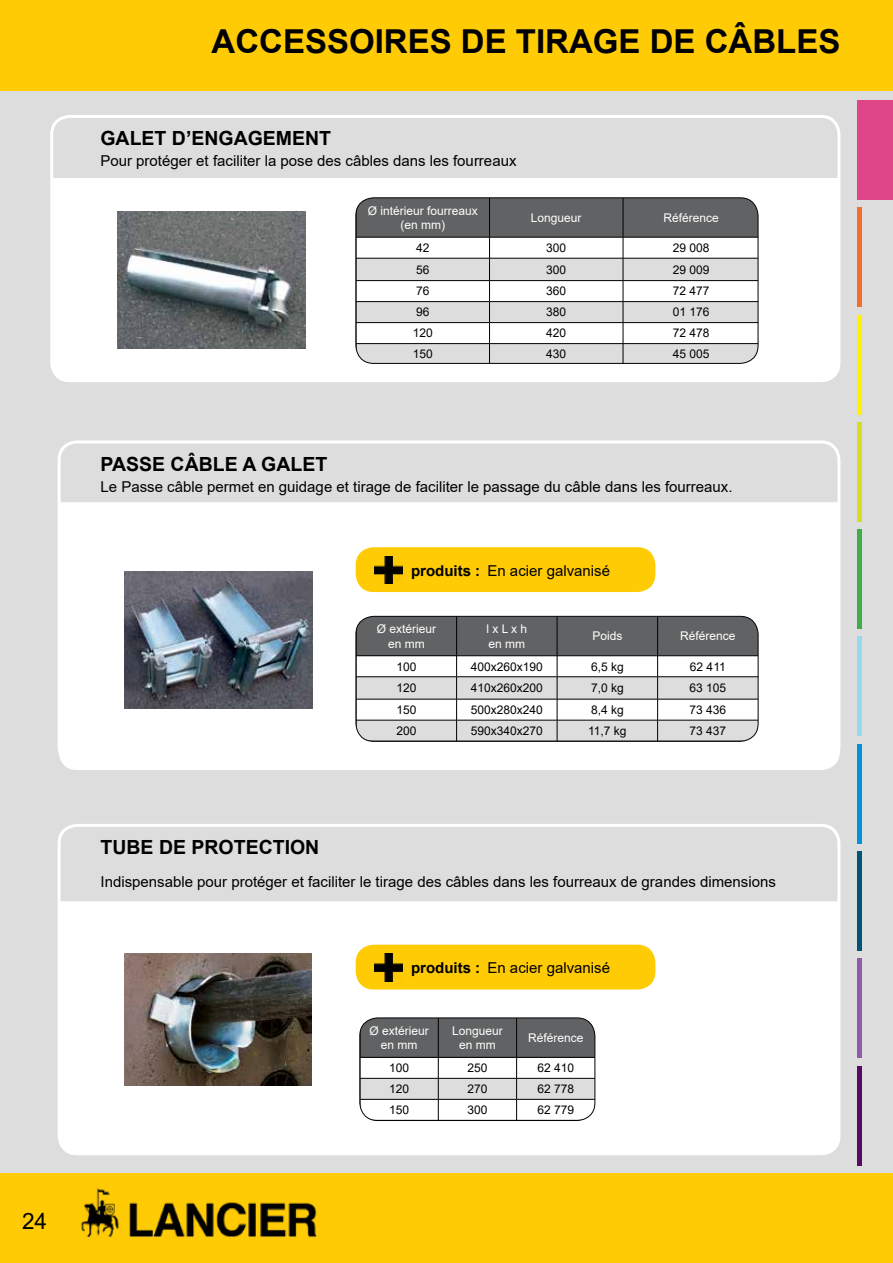
<style>
.page{position:relative;width:893px;height:1263px;background:#fff}
.page>*{position:absolute;margin:0;border:0;box-sizing:border-box;transform-origin:0 0}
.t1{font:700 33px "Arial";color:#000}
.t2{font:22.5px "Arial";color:#000}
.t3{font:700 19.5px "Arial";color:#000}
.t4{font:15px "Arial";color:#000}
.t5{font:700 15px "Arial";color:#000}
.t6{font:12px "Arial";color:#000}
.t7{font:12px/14.4px "Arial";color:#fff;text-align:center}
</style>
<div class="page">
<div style="left:0;top:0;width:893px;height:1190px;background:#ddd"></div>
<div style="left:0;top:1172px;width:893px;height:91px;background:#ffcb05"></div>
<img style="left:81px;top:1188px;width:236px;height:50px">
<div style="left:0;top:0;width:893px;height:90px;background:#ffcb05"></div>
<div style="left:54px;top:178px;width:786px;height:204px;background:#fff"></div>
<div style="left:50px;top:115px;width:790px;height:267px;border:3px solid #fff;border-radius:18px"></div>
<svg style="left:356px;top:198px;width:402px;height:165px"></svg>
<div style="left:356px;top:198px;width:402px;height:166px;border:1px solid #000;border-radius:18px"></div>
<img style="left:118px;top:212px;width:187px;height:136px">
<div style="left:59px;top:502px;width:781px;height:268px;background:#fff"></div>
<div style="left:58px;top:440px;width:782px;height:326px;border:3px solid #fff;border-radius:18px"></div>
<svg style="left:356px;top:616px;width:402px;height:125px"></svg>
<hr style="left:356px;top:741px;width:101px;height:1px;background:#000">
<hr style="left:457px;top:741px;width:100px;height:1px;background:#000">
<hr style="left:557px;top:741px;width:101px;height:1px;background:#000">
<hr style="left:658px;top:741px;width:100px;height:1px;background:#000">
<div style="left:356px;top:616px;width:402px;height:125px;border:1px solid #000;border-radius:18px"></div>
<img style="left:124px;top:572px;width:188px;height:136px">
<div style="left:59px;top:901px;width:781px;height:254px;background:#fff"></div>
<div style="left:58px;top:824px;width:782px;height:331px;border:3px solid #fff;border-radius:18px"></div>
<div style="left:360px;top:1018px;width:78px;height:39px;background:#616263"></div>
<div style="left:438px;top:1018px;width:79px;height:39px;background:#616263"></div>
<div style="left:517px;top:1018px;width:78px;height:39px;background:#616263"></div>
<hr style="left:360px;top:1018px;width:1px;height:39px;background:#000">
<hr style="left:438px;top:1018px;width:1px;height:39px;background:#000">
<hr style="left:516px;top:1018px;width:1px;height:39px;background:#000">
<svg style="left:360px;top:1057px;width:235px;height:63px"></svg>
<hr style="left:360px;top:1120px;width:78px;height:1px;background:#000">
<hr style="left:517px;top:1120px;width:78px;height:1px;background:#000">
<div style="left:360px;top:1018px;width:235px;height:103px;border:1px solid #000;border-radius:18px"></div>
<img style="left:124px;top:953px;width:187px;height:132px">
<hr style="left:858px;top:529px;width:4px;height:100px;background:#41ad49">
<hr style="left:858px;top:315px;width:4px;height:100px;background:#fff200">
<hr style="left:858px;top:744px;width:4px;height:100px;background:#0093d8">
<hr style="left:858px;top:958px;width:4px;height:100px;background:#8d5da7">
<hr style="left:858px;top:207px;width:4px;height:100px;background:#f36e2b">
<hr style="left:858px;top:637px;width:4px;height:99px;background:#96d9ec">
<hr style="left:858px;top:422px;width:4px;height:100px;background:#d4de25">
<hr style="left:858px;top:851px;width:4px;height:100px;background:#005476">
<hr style="left:858px;top:1066px;width:4px;height:99px;background:#570c63">
<div style="left:356px;top:547px;width:299px;height:45px;background:#ffcb05;border-radius:18px"></div>
<div style="left:356px;top:945px;width:299px;height:44px;background:#ffcb05;border-radius:18px"></div>
<img style="left:375px;top:556px;width:27px;height:28px">
<img style="left:375px;top:954px;width:27px;height:27px">
<div style="left:858px;top:100px;width:35px;height:100px;background:#df4687"></div>
<h2 class="t2" style="left:22px;top:1205px;width:27px">24</h2>
<h1 class="t1" style="left:211px;top:18px;width:630px">ACCESSOIRES DE TIRAGE DE CÂBLES</h1>
<h3 class="t3" style="left:100px;top:124px;width:232px">GALET D’ENGAGEMENT</h3>
<p class="t4" style="left:100px;top:150px;width:418px">Pour protéger et faciliter la pose des câbles dans les fourreaux</p>
<p class="t7" style="left:368px;top:203px;width:112px">Ø intérieur fourreaux (en mm)</p>
<p class="t7" style="left:531px;top:210px;width:52px">Longueur</p>
<p class="t7" style="left:664px;top:210px;width:57px">Référence</p>
<p class="t6" style="left:416px;top:240px;width:15px">42</p>
<p class="t6" style="left:546px;top:240px;width:22px">300</p>
<p class="t6" style="left:673px;top:240px;width:38px">29 008</p>
<p class="t6" style="left:416px;top:261px;width:15px">56</p>
<p class="t6" style="left:546px;top:261px;width:22px">300</p>
<p class="t6" style="left:673px;top:261px;width:38px">29 009</p>
<p class="t6" style="left:416px;top:283px;width:15px">76</p>
<p class="t6" style="left:546px;top:283px;width:22px">360</p>
<p class="t6" style="left:673px;top:283px;width:38px">72 477</p>
<p class="t6" style="left:416px;top:304px;width:15px">96</p>
<p class="t6" style="left:546px;top:304px;width:22px">380</p>
<p class="t6" style="left:673px;top:304px;width:38px">01 176</p>
<p class="t6" style="left:413px;top:325px;width:22px">120</p>
<p class="t6" style="left:546px;top:325px;width:22px">420</p>
<p class="t6" style="left:673px;top:325px;width:38px">72 478</p>
<p class="t6" style="left:413px;top:346px;width:22px">150</p>
<p class="t6" style="left:546px;top:346px;width:22px">430</p>
<p class="t6" style="left:673px;top:346px;width:38px">45 005</p>
<h3 class="t3" style="left:100px;top:450px;width:228px">PASSE CÂBLE A GALET</h3>
<p class="t4" style="left:100px;top:476px;width:634px">Le Passe câble permet en guidage et tirage de faciliter le passage du câble dans les fourreaux.</p>
<p class="t5" style="left:411px;top:560px;width:71px">produits :</p>
<p class="t4" style="left:487px;top:560px;width:124px">En acier galvanisé</p>
<p class="t7" style="left:377px;top:622px;width:61px">Ø extérieur en mm</p>
<p class="t7" style="left:486px;top:622px;width:42px;text-align:left">l x L x h en mm</p>
<p class="t7" style="left:592px;top:629px;width:32px">Poids</p>
<p class="t7" style="left:680px;top:629px;width:57px">Référence</p>
<p class="t6" style="left:396px;top:658px;width:22px">100</p>
<p class="t6" style="left:471px;top:658px;width:74px">400x260x190</p>
<p class="t6" style="left:591px;top:658px;width:34px">6,5 kg</p>
<p class="t6" style="left:690px;top:658px;width:37px">62 411</p>
<p class="t6" style="left:396px;top:680px;width:22px">120</p>
<p class="t6" style="left:471px;top:680px;width:74px">410x260x200</p>
<p class="t6" style="left:591px;top:680px;width:34px">7,0 kg</p>
<p class="t6" style="left:689px;top:680px;width:38px">63 105</p>
<p class="t6" style="left:396px;top:701px;width:22px">150</p>
<p class="t6" style="left:471px;top:701px;width:74px">500x280x240</p>
<p class="t6" style="left:591px;top:701px;width:34px">8,4 kg</p>
<p class="t6" style="left:689px;top:701px;width:38px">73 436</p>
<p class="t6" style="left:396px;top:722px;width:22px">200</p>
<p class="t6" style="left:471px;top:722px;width:74px">590x340x270</p>
<p class="t6" style="left:588px;top:722px;width:40px">11,7 kg</p>
<p class="t6" style="left:690px;top:722px;width:38px">73 437</p>
<h3 class="t3" style="left:100px;top:833px;width:220px">TUBE DE PROTECTION</h3>
<p class="t4" style="left:100px;top:871px;width:677px">Indispensable pour protéger et faciliter le tirage des câbles dans les fourreaux de grandes dimensions</p>
<p class="t5" style="left:411px;top:957px;width:71px">produits :</p>
<p class="t4" style="left:487px;top:957px;width:124px">En acier galvanisé</p>
<p class="t7" style="left:369px;top:1023px;width:61px">Ø extérieur en mm</p>
<p class="t7" style="left:452px;top:1023px;width:52px">Longueur en mm</p>
<p class="t7" style="left:528px;top:1030px;width:57px">Référence</p>
<p class="t6" style="left:389px;top:1060px;width:22px">100</p>
<p class="t6" style="left:467px;top:1060px;width:22px">250</p>
<p class="t6" style="left:537px;top:1060px;width:38px">62 410</p>
<p class="t6" style="left:389px;top:1081px;width:22px">120</p>
<p class="t6" style="left:467px;top:1081px;width:22px">270</p>
<p class="t6" style="left:537px;top:1081px;width:38px">62 778</p>
<p class="t6" style="left:389px;top:1102px;width:22px">150</p>
<p class="t6" style="left:467px;top:1102px;width:22px">300</p>
<p class="t6" style="left:537px;top:1102px;width:38px">62 779</p>
</div>
